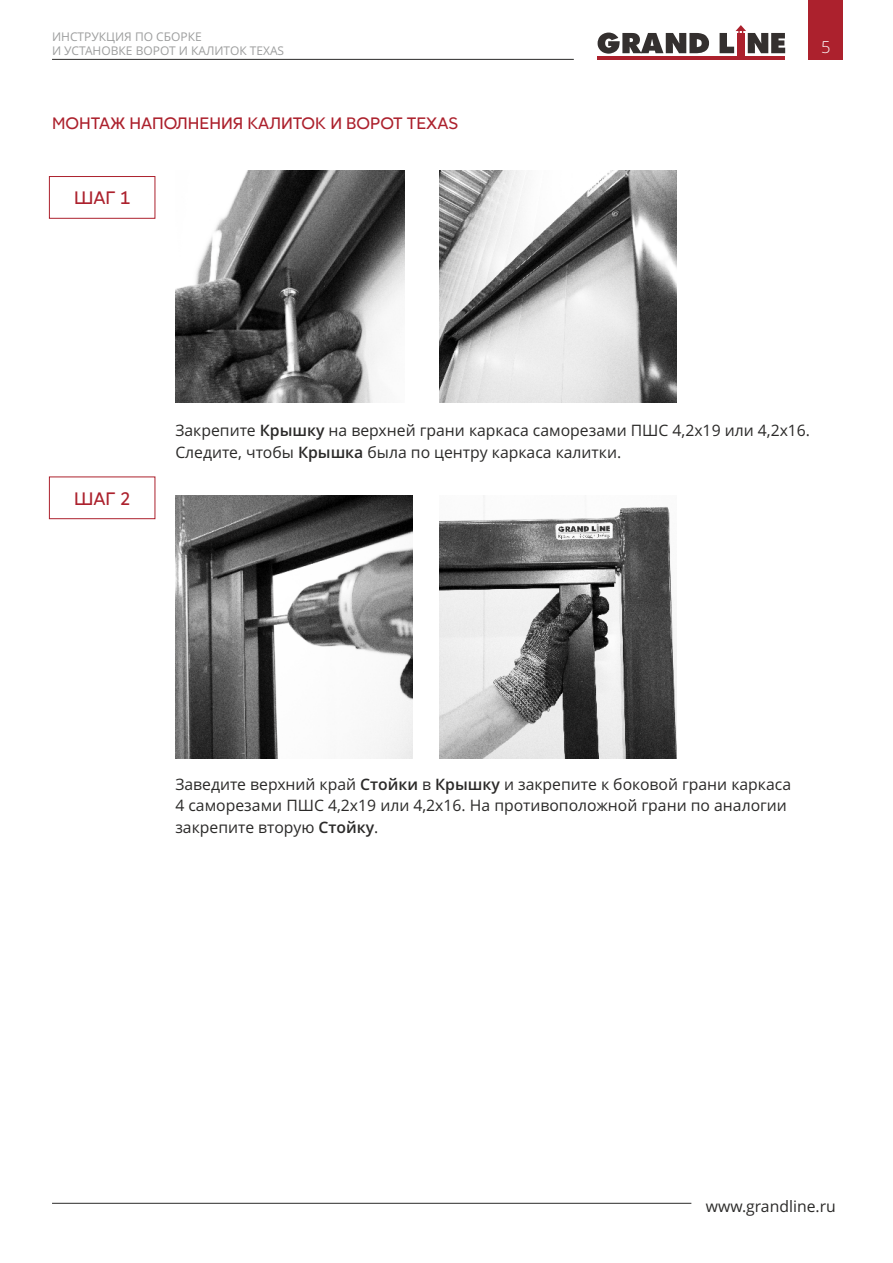
<style>
.page{position:relative;width:893px;height:1263px;background:#fff}
.page>*{position:absolute;margin:0;border:0;box-sizing:border-box;transform-origin:0 0}
.t1{font:18px "Red Ring";color:#ac212d}
.t2{font:16.5px "Red Ring";color:#ac212d}
.t3{font:300 16.5px "Open Sans";color:#fefefe}
.t4{font:15.75px/21.5px "Open Sans";color:#2b2a29}
.t5{font:12px/14.4px "Open Sans";color:#9d9e9e}
.s1{font-weight:600}
</style>
<div class="page">
<hr style="left:52px;top:59px;width:522px;height:1px;background:#2b2a29">
<hr style="left:52px;top:1203px;width:639px;height:1px;background:#2b2a29">
<div style="left:737px;top:33px;width:8px;height:25px;background:#ac212d"></div>
<hr style="left:598px;top:56px;width:187px;height:4px;background:#ac212d">
<svg style="left:598px;top:33px;width:111px;height:21px"></svg>
<svg style="left:720px;top:25px;width:65px;height:28px"></svg>
<div style="left:809px;top:0;width:34px;height:60px;background:#ac212d"></div>
<div style="left:49px;top:176px;width:106px;height:43px;border:1px solid #ac212d"></div>
<div style="left:49px;top:476px;width:106px;height:43px;border:1px solid #ac212d"></div>
<img style="left:175px;top:170px;width:229px;height:232px">
<img style="left:439px;top:170px;width:238px;height:232px">
<img style="left:175px;top:496px;width:238px;height:262px">
<img style="left:439px;top:496px;width:238px;height:262px">
<p class="t5" style="left:52px;top:30px;width:234px">ИНСТРУКЦИЯ ПО СБОРКЕ<br>И УСТАНОВКЕ ВОРОТ И КАЛИТОК TEXAS</p>
<p class="t2" style="left:52px;top:116px;width:408px">МОНТАЖ НАПОЛНЕНИЯ КАЛИТОК И ВОРОТ TEXAS</p>
<p class="t1" style="left:74px;top:190px;width:58px">ШАГ 1</p>
<p class="t3" style="left:821px;top:41px;width:11px">5</p>
<p class="t1" style="left:74px;top:491px;width:58px">ШАГ 2</p>
<p class="t4" style="left:175px;top:421px;width:636px">Закрепите <span class="s1">Крышку</span> на верхней грани каркаса саморезами ПШС 4,2х19 или 4,2х16.<br>Следите, чтобы <span class="s1">Крышка</span> была по центру каркаса калитки.</p>
<p class="t4" style="left:175px;top:775px;width:617px">Заведите верхний край <span class="s1">Стойки</span> в <span class="s1">Крышку</span> и закрепите к боковой грани каркаса<br>4 саморезами ПШС 4,2х19 или 4,2х16. На противоположной грани по аналогии закрепите вторую <span class="s1">Стойку</span>.</p>
<p class="t4" style="left:706px;top:1197px;width:131px">www.grandline.ru</p>
</div>
